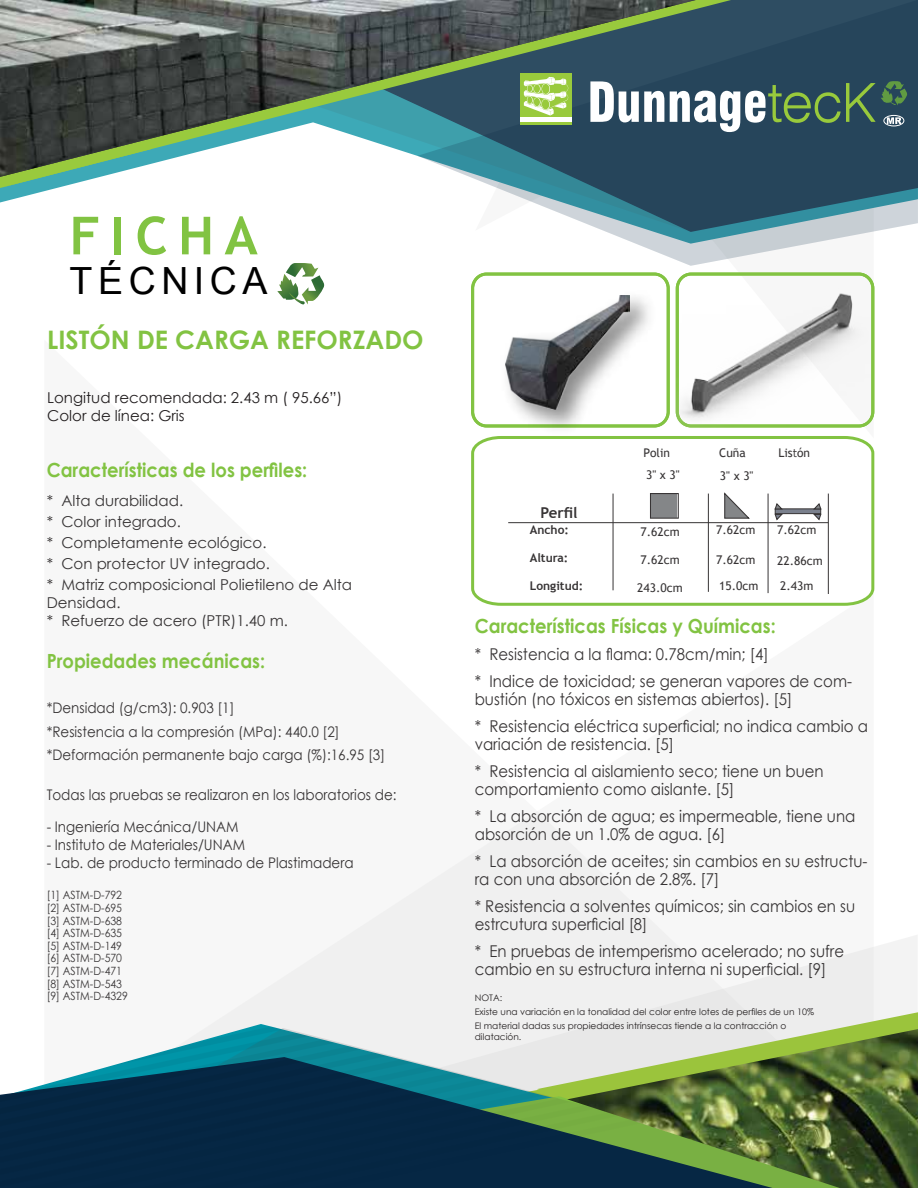
<style>
.page{position:relative;width:918px;height:1188px;background:#fff}
.page>*{position:absolute;margin:0;border:0;box-sizing:border-box;transform-origin:0 0}
.t1{font:700 52.5px "Trebuchet MS";letter-spacing:.2em;color:#81c342}
.t2{font:37.5px "Arial";letter-spacing:.15em;color:#000}
.t3{font:700 25.5px "Century Gothic";color:#82c342}
.t4{font:700 19.5px "Century Gothic";color:#82c342;scale:.92 1}
.t5{font:16.2px/27px "Century Gothic";color:#373435;scale:.92 1}
.t6{font:15px/21px "Century Gothic";color:#373435}
.t7{font:15px/18px "Century Gothic";color:#231f20}
.t8{font:700 15px "Trebuchet MS";color:#373435}
.t9{font:14.7px "Century Gothic";color:#373435;scale:.92 1}
.t10{font:14.55px/23.5px "Century Gothic";color:#373435;scale:.93 1}
.t11{font:12px/24.9px "Trebuchet MS";color:#373435}
.t12{font:700 12px "Trebuchet MS";color:#373435}
.t13{font:11.4px/12.6px "Century Gothic";color:#373435;scale:.92 1}
.t14{font:9px/13.8px "Century Gothic";color:#231f20}
.s1{font-family:"Titillium"}
</style>
<div class="page">
<svg style="left:350px;top:340px;width:524px;height:594px"></svg>
<div style="left:230px;top:934px;width:687px;height:78px;background:#f0f0f0"></div>
<div style="left:0;top:1183px;width:567px;height:5px;background:#062744"></div>
<div style="left:0;top:1173px;width:567px;height:10px;background:#062744"></div>
<div style="left:0;top:1107px;width:567px;height:66px;background:#052643"></div>
<svg style="left:607px;top:0;width:311px;height:266px;fill:#26455b"></svg>
<svg style="left:0;top:188px;width:691px;height:44px"></svg>
<svg style="left:471px;top:0;width:261px;height:188px;fill:#26455b"></svg>
<svg style="left:0;top:177px;width:99px;height:11px"></svg>
<svg style="left:0;top:1012px;width:918px;height:95px"></svg>
<img style="left:567px;top:1029px;width:351px;height:159px">
<svg style="left:277px;top:263px;width:47px;height:42px"></svg>
<svg style="left:470px;top:434px;width:405px;height:173px"></svg>
<img style="left:0;top:0;width:696px;height:177px">
<hr style="left:828px;top:494px;width:1px;height:100px;background:#373435">
<div style="left:650px;top:494px;width:27px;height:24px;background:#848688"></div>
<div style="left:650px;top:493px;width:29px;height:26px;border:1px solid #373435"></div>
<svg style="left:723px;top:492px;width:28px;height:28px"></svg>
<hr style="left:508px;top:522px;width:320px;height:1px;background:#373435">
<hr style="left:708px;top:494px;width:1px;height:98px;background:#373435">
<hr style="left:768px;top:494px;width:1px;height:99px;background:#373435">
<hr style="left:613px;top:494px;width:1px;height:96px;background:#373435">
<svg style="left:783px;top:508px;width:30px;height:6px"></svg>
<svg style="left:774px;top:502px;width:9px;height:19px"></svg>
<svg style="left:813px;top:502px;width:9px;height:19px"></svg>
<div style="left:471px;top:273px;width:199px;height:154px;border:3px solid #82c342;border-radius:14px"></div>
<div style="left:676px;top:273px;width:198px;height:154px;border:3px solid #82c342;border-radius:14px"></div>
<img style="left:676px;top:276px;width:195px;height:152px">
<img style="left:492px;top:297px;width:171px;height:146px">
<img style="left:506px;top:295px;width:124px;height:114px">
<div style="left:520px;top:73px;width:52px;height:52px;background:#99ca3c"></div>
<svg style="left:590px;top:81px;width:74px;height:41px"></svg>
<svg style="left:670px;top:81px;width:237px;height:51px"></svg>
<div style="left:520px;top:117px;width:52px;height:5px;background:#fff"></div>
<svg style="left:524px;top:77px;width:44px;height:39px"></svg>
<h1 class="t1" style="left:70px;top:203px;width:190px">FICHA</h1>
<h2 class="t2" style="left:70px;top:255px;width:200px">TÉCNICA</h2>
<h3 class="t3" style="left:47px;top:321px;width:378px">LISTÓN DE CARGA REFORZADO</h3>
<p class="t7" style="left:47px;top:389px;width:297px">Longitud recomendada: 2.43 m ( 95.66”)<br>Color de línea: Gris</p>
<p class="t4" style="left:47px;top:455px;width:285px">Características de los perfiles:</p>
<p class="t6" style="left:47px;top:490px;width:307px">* Alta durabilidad.<br>* Color integrado.<br>* Completamente ecológico.<br>* Con protector UV integrado.<br>* Matriz composicional Polietileno de Alta</p>
<p class="t6" style="left:47px;top:593px;width:243px;line-height:18px">Densidad.<br>* Refuerzo de acero (PTR)1.40 m.</p>
<p class="t4" style="left:47px;top:647px;width:239px">Propiedades mecánicas:</p>
<p class="t10" style="left:47px;top:696px;width:365px">*Densidad (g/cm3): 0.903 [1]<br>*Resistencia a la compresión (MPa): 440.0 [2] *Deformación permanente bajo carga (%):16.95 [3]</p>
<p class="t9" style="left:47px;top:784px;width:382px">Todas las pruebas se realizaron en los laboratorios de:</p>
<p class="t9" style="left:47px;top:817px;width:210px">- Ingeniería Mecánica/UNAM</p>
<p class="t9" style="left:47px;top:834px;width:217px">- Instituto de Materiales/UNAM</p>
<p class="t9" style="left:47px;top:852px;width:335px">- Lab. de producto terminado de Plastimadera</p>
<p class="t13" style="left:47px;top:889px;width:90px">[1] ASTM-D-792 [2] ASTM-D-695 [3] ASTM-D-638 [4] ASTM-D-635 [5] ASTM-D-149 [6] ASTM-D-570 [7] ASTM-D-471 [8] ASTM-D-543 [9] ASTM-D-4329</p>
<p class="t11" style="left:644px;top:440px;width:28px">Polin</p>
<p class="t11" style="left:719px;top:440px;width:28px">Cuña</p>
<p class="t11" style="left:778px;top:440px;width:33px">Lis<span class="s1">t</span>ón</p>
<p class="t8" style="left:541px;top:503px;width:38px">Perfil</p>
<p class="t12" style="left:530px;top:523px;width:41px">Ancho:</p>
<p class="t12" style="left:530px;top:550px;width:40px">Altura:</p>
<p class="t12" style="left:530px;top:578px;width:55px">Longitud:</p>
<p class="t11" style="left:646px;top:462px;width:35px">3" x 3"</p>
<p class="t11" style="left:720px;top:464px;width:35px">3" x 3"</p>
<p class="t11" style="left:641px;top:519px;width:41px">7.62cm</p>
<p class="t11" style="left:716px;top:518px;width:41px">7.62cm</p>
<p class="t11" style="left:641px;top:547px;width:41px">7.62cm</p>
<p class="t11" style="left:716px;top:547px;width:41px">7.62cm</p>
<p class="t11" style="left:637px;top:575px;width:47px">243.0cm</p>
<p class="t11" style="left:719px;top:574px;width:41px">15.0cm</p>
<p class="t11" style="left:777px;top:517px;width:41px">7.62cm</p>
<p class="t11" style="left:777px;top:548px;width:47px">22.86cm<br>2.43m</p>
<p class="t4" style="left:475px;top:611px;width:329px">Características Físicas y Químicas:</p>
<p class="t5" style="left:475px;top:641px;width:412px">* Resistencia a la flama: 0.78cm/min; [4]<br>* Indice de toxicidad; se generan vapores de com-</p>
<p class="t5" style="left:475px;top:686px;width:429px">bustión (no tóxicos en sistemas abiertos). [5]<br>* Resistencia eléctrica superficial; no indica cambio a</p>
<p class="t5" style="left:475px;top:731px;width:381px">variación de resistencia. [5]<br>* Resistencia al aislamiento seco; tiene un buen</p>
<p class="t5" style="left:475px;top:776px;width:415px">comportamiento como aislante. [5]<br>* La absorción de agua; es impermeable, tiene una</p>
<p class="t5" style="left:475px;top:821px;width:428px">absorción de un 1.0% de agua. [6]<br>* La absorción de aceites; sin cambios en su estructu-</p>
<p class="t5" style="left:475px;top:866px;width:415px">ra con una absorción de 2.8%. [7]<br>* Resistencia a solventes químicos; sin cambios en su</p>
<p class="t5" style="left:475px;top:911px;width:403px">estrcutura superficial [8]<br>* En pruebas de intemperismo acelerado; no sufre</p>
<p class="t5" style="left:475px;top:956px;width:384px">cambio en su estructura interna ni superficial. [9]</p>
<p class="t14" style="left:475px;top:991px;width:341px">NOTA:<br>Existe una variación en la tonalidad del color entre lotes de perfiles de un 10%<br>El material dadas sus propiedades intrínsecas tiende a la contracción o</p>
<p class="t14" style="left:475px;top:1029px;width:48px">dilatación.</p>
</div>
